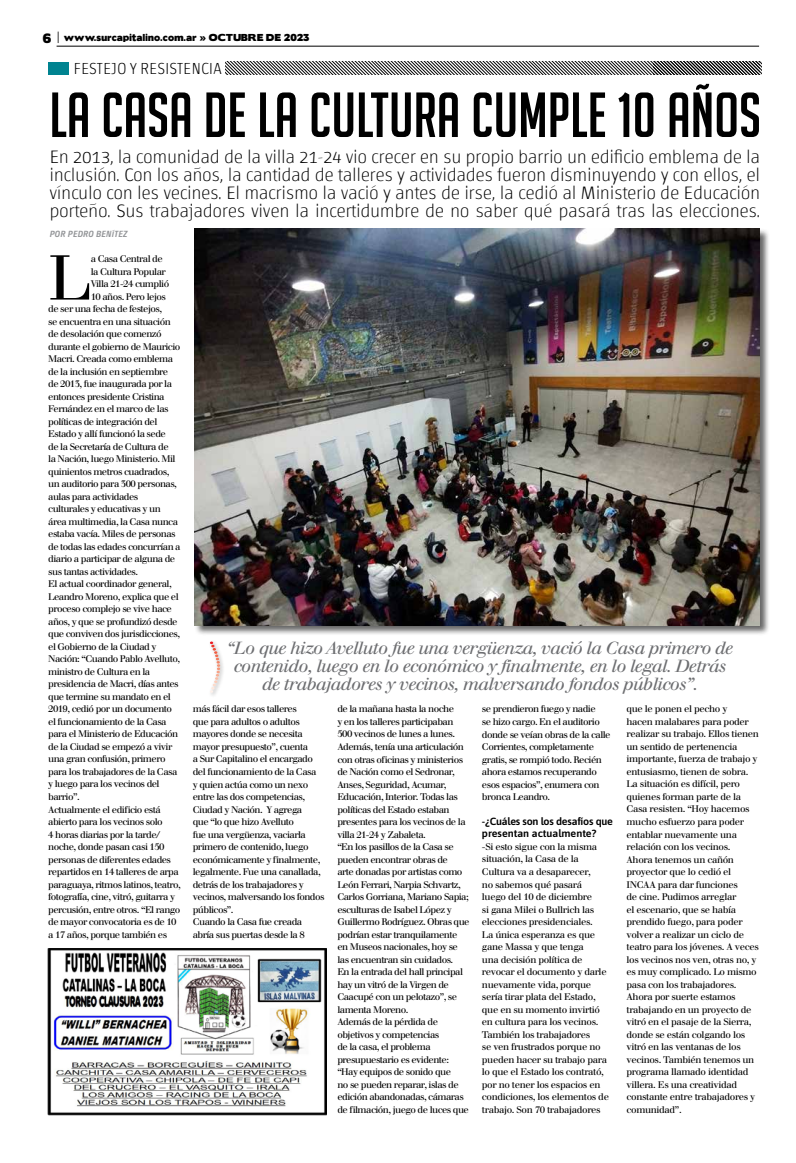
<style>
.page{position:relative;width:796px;height:1163px;background:#fff}
.page>*{position:absolute;margin:0;border:0;box-sizing:border-box;transform-origin:0 0}
.t1{font:62px "Big Noodle Titling";color:#000}
.t2{font:61.9px "Justus";color:#000}
.t3{font:100 18px/18px "Chaco";letter-spacing:-.02em;color:#000;text-align:justify;scale:1.07 1}
.t4{font:italic 17.2px/18.2px "Justus";letter-spacing:-.04em;color:#6d6e71;text-align:center}
.t5{font:100 16px "Chaco";color:#000}
.t6{font:600 10.4px/12.5px "Asap";letter-spacing:-.02em;color:#000}
.t7{font:9.4px/12.5px "Justus";letter-spacing:-.06em;color:#000}
.t8{font:9.4px/12.5px "Justus";letter-spacing:-.04em;color:#000}
.t9{font:9px "Boris Black Bloxx";letter-spacing:.025em;color:#000}
.t10{font:italic 500 9px "Chaco";letter-spacing:.02em;color:#939598}
.s1{font-size:12px}
.s2{font-family:"Serif";font-weight:900;font-size:12px}
</style>
<div class="page">
<hr style="left:57px;top:46px;width:701px;height:1px;background:#000">
<svg style="left:225px;top:62px;width:535px;height:12px"></svg>
<div style="left:48px;top:62px;width:21px;height:12px;background:#008390"></div>
<div style="left:194px;top:228px;width:575px;height:407px;background:#000;opacity:.6"></div>
<img style="left:194px;top:229px;width:564px;height:396px">
<div style="left:208px;top:639px;width:17px;height:59px;background:#000;opacity:.3"></div>
<svg style="left:210px;top:641px;width:10px;height:51px"></svg>
<img style="left:48px;top:948px;width:278px;height:167px">
<p class="t9" style="left:43px;top:31px;width:268px"><span class="s1">6</span> <span class="s2">|</span> www.surcapitalino.com.ar » OCTUBRE DE 2023</p>
<h3 class="t5" style="left:74px;top:62px;width:149px">FESTEJO Y RESISTENCIA</h3>
<h1 class="t1" style="left:49px;top:81px;width:712px">LA CASA DE LA CULTURA CUMPLE 10 AÑOS</h1>
<p class="t3" style="left:49px;top:148px;width:665px">En 2013, la comunidad de la villa 21-24 vio crecer en su propio barrio un edificio emblema de la inclusión. Con los años, la cantidad de talleres y actividades fueron disminuyendo y con ellos, el vínculo con les vecines. El macrismo la vació y antes de irse, la cedió al Ministerio de Educación porteño. Sus trabajadores viven la incertidumbre de no saber qué pasará tras las elecciones.</p>
<p class="t10" style="left:50px;top:230px;width:79px">POR PEDRO BENÍTEZ</p>
<h2 class="t2" style="left:48px;top:240px;width:44px">L</h2>
<p class="t7" style="left:91px;top:252px;width:73px">a Casa Central de</p>
<p class="t7" style="left:91px;top:265px;width:76px">la Cultura Popular</p>
<p class="t7" style="left:91px;top:277px;width:80px">Villa 21-24 cumplió</p>
<p class="t7" style="left:91px;top:290px;width:77px">10 años. Pero lejos</p>
<p class="t7" style="left:48px;top:302px;width:115px">de ser una fecha de festejos,</p>
<p class="t7" style="left:48px;top:315px;width:124px">se encuentra en una situación</p>
<p class="t7" style="left:48px;top:327px;width:115px">de desolación que comenzó</p>
<p class="t7" style="left:48px;top:340px;width:134px">durante el gobierno de Mauricio</p>
<p class="t7" style="left:48px;top:352px;width:126px">Macri. Creada como emblema</p>
<p class="t7" style="left:48px;top:365px;width:121px">de la inclusión en septiembre</p>
<p class="t7" style="left:48px;top:377px;width:125px">de 2013, fue inaugurada por la</p>
<p class="t7" style="left:48px;top:390px;width:118px">entonces presidente Cristina</p>
<p class="t7" style="left:48px;top:402px;width:122px">Fernández en el marco de las</p>
<p class="t7" style="left:48px;top:415px;width:111px">políticas de integración del</p>
<p class="t7" style="left:48px;top:427px;width:119px">Estado y allí funcionó la sede</p>
<p class="t7" style="left:48px;top:440px;width:122px">de la Secretaría de Cultura de</p>
<p class="t7" style="left:48px;top:452px;width:129px">la Nación, luego Ministerio. Mil</p>
<p class="t7" style="left:48px;top:465px;width:122px">quinientos metros cuadrados,</p>
<p class="t7" style="left:48px;top:477px;width:130px">un auditorio para 300 personas,</p>
<p class="t7" style="left:48px;top:490px;width:92px">aulas para actividades</p>
<p class="t7" style="left:48px;top:502px;width:114px">culturales y educativas y un</p>
<p class="t7" style="left:48px;top:515px;width:131px">área multimedia, la Casa nunca</p>
<p class="t7" style="left:48px;top:527px;width:129px">estaba vacía. Miles de personas</p>
<p class="t7" style="left:48px;top:540px;width:134px">de todas las edades concurrían a</p>
<p class="t7" style="left:48px;top:552px;width:128px">diario a participar de alguna de</p>
<p class="t7" style="left:48px;top:565px;width:91px">sus tantas actividades.</p>
<p class="t7" style="left:48px;top:577px;width:125px">El actual coordinador general,</p>
<p class="t7" style="left:48px;top:590px;width:132px">Leandro Moreno, explica que el</p>
<p class="t7" style="left:48px;top:602px;width:125px">proceso complejo se vive hace</p>
<p class="t7" style="left:48px;top:615px;width:131px">años, y que se profundizó desde</p>
<p class="t7" style="left:48px;top:627px;width:133px">que conviven dos jurisdicciones,</p>
<p class="t7" style="left:48px;top:640px;width:110px">el Gobierno de la Ciudad y</p>
<p class="t7" style="left:48px;top:652px;width:133px">Nación: “Cuando Pablo Avelluto,</p>
<p class="t7" style="left:48px;top:665px;width:103px">ministro de Cultura en la</p>
<p class="t7" style="left:48px;top:677px;width:132px">presidencia de Macri, días antes</p>
<p class="t7" style="left:48px;top:690px;width:124px">que termine su mandato en el</p>
<p class="t7" style="left:48px;top:702px;width:125px">2019, cedió por un documento</p>
<p class="t7" style="left:48px;top:715px;width:120px">el funcionamiento de la Casa</p>
<p class="t7" style="left:48px;top:727px;width:131px">para el Ministerio de Educación</p>
<p class="t7" style="left:48px;top:740px;width:125px">de la Ciudad se empezó a vivir</p>
<p class="t7" style="left:48px;top:752px;width:119px">una gran confusión, primero</p>
<p class="t7" style="left:48px;top:765px;width:131px">para los trabajadores de la Casa</p>
<p class="t7" style="left:48px;top:777px;width:113px">y luego para los vecinos del</p>
<p class="t7" style="left:48px;top:790px;width:33px">barrio”.</p>
<p class="t7" style="left:48px;top:802px;width:114px">Actualmente el edificio está</p>
<p class="t7" style="left:48px;top:815px;width:116px">abierto para los vecinos solo</p>
<p class="t7" style="left:48px;top:827px;width:114px">4 horas diarias por la tarde/</p>
<p class="t7" style="left:48px;top:840px;width:118px">noche, donde pasan casi 150</p>
<p class="t7" style="left:48px;top:852px;width:124px">personas de diferentes edades</p>
<p class="t7" style="left:48px;top:865px;width:132px">repartidos en 14 talleres de arpa</p>
<p class="t7" style="left:48px;top:877px;width:134px">paraguaya, ritmos latinos, teatro,</p>
<p class="t7" style="left:48px;top:890px;width:128px">fotografía, cine, vitró, guitarra y</p>
<p class="t7" style="left:48px;top:902px;width:134px">percusión, entre otros. “El rango</p>
<p class="t7" style="left:48px;top:915px;width:130px">de mayor convocatoria es de 10</p>
<p class="t7" style="left:48px;top:927px;width:120px">a 17 años, porque también es</p>
<h3 class="t4" style="left:227px;top:638px;width:507px">“Lo que hizo Avelluto fue una vergüenza, vació la Casa primero de contenido, luego en lo económico y finalmente, en lo legal. Detrás de trabajadores y vecinos, malversando fondos públicos”.</h3>
<p class="t7" style="left:193px;top:702px;width:133px">más fácil dar esos talleres<br>que para adultos o adultos mayores donde se necesita mayor presupuesto”, cuenta<br>a Sur Capitalino el encargado del funcionamiento de la Casa<br>y quien actúa como un nexo entre las dos competencias,<br>Ciudad y Nación. Y agrega<br>que “lo que hizo Avelluto<br>fue una vergüenza, vaciarla primero de contenido, luego económicamente y finalmente, legalmente. Fue una canallada, detrás de los trabajadores y vecinos, malversando los fondos públicos”.<br>Cuando la Casa fue creada abría sus puertas desde la 8</p>
<p class="t7" style="left:337px;top:702px;width:134px">de la mañana hasta la noche<br>y en los talleres participaban<br>500 vecinos de lunes a lunes.<br>Además, tenía una articulación con otras oficinas y ministerios de Nación como el Sedronar,<br>Anses, Seguridad, Acumar,<br>Educación, Interior. Todas las políticas del Estado estaban presentes para los vecinos de la villa 21-24 y Zabaleta.<br>“En los pasillos de la Casa se pueden encontrar obras de<br>arte donadas por artistas como<br>León Ferrari, Narpia Schvartz,<br>Carlos Gorriana, Mariano Sapia; esculturas de Isabel López y<br>Guillermo Rodríguez. Obras que podrían estar tranquilamente en Museos nacionales, hoy se las encuentran sin cuidados.<br>En la entrada del hall principal hay un vitró de la Virgen de<br>Caacupé con un pelotazo”, se lamenta Moreno.<br>Además de la pérdida de objetivos y competencias<br>de la casa, el problema presupuestario es evidente: “Hay equipos de sonido que<br>no se pueden reparar, islas de edición abandonadas, cámaras de filmación, juego de luces que</p>
<p class="t7" style="left:481px;top:703px;width:130px">se prendieron fuego y nadie<br>se hizo cargo. En el auditorio donde se veían obras de la calle<br>Corrientes, completamente gratis, se rompió todo. Recién ahora estamos recuperando esos espacios”, enumera con bronca Leandro.</p>
<p class="t6" style="left:481px;top:814px;width:132px">-¿Cuáles son los desafíos que presentan actualmente?</p>
<p class="t8" style="left:481px;top:840px;width:128px">-Si esto sigue con la misma situación, la Casa de la<br>Cultura va a desaparecer,<br>no sabemos qué pasará<br>luego del 10 de diciembre<br>si gana Milei o Bullrich las elecciones presidenciales.<br>La única esperanza es que gane Massa y que tenga<br>una decisión política de revocar el documento y darle nuevamente vida, porque sería tirar plata del Estado, que en su momento invirtió en cultura para los vecinos.<br>También los trabajadores<br>se ven frustrados porque no pueden hacer su trabajo para lo que el Estado los contrató, por no tener los espacios en condiciones, los elementos de trabajo. Son 70 trabajadores</p>
<p class="t8" style="left:626px;top:702px;width:134px">que le ponen el pecho y<br>hacen malabares para poder realizar su trabajo. Ellos tienen un sentido de pertenencia importante, fuerza de trabajo y entusiasmo, tienen de sobra.<br>La situación es difícil, pero quienes forman parte de la<br>Casa resisten. “Hoy hacemos mucho esfuerzo para poder entablar nuevamente una relación con los vecinos.<br>Ahora tenemos un cañón proyector que lo cedió el<br>INCAA para dar funciones<br>de cine. Pudimos arreglar<br>el escenario, que se había prendido fuego, para poder volver a realizar un ciclo de teatro para los jóvenes. A veces los vecinos nos ven, otras no, y es muy complicado. Lo mismo pasa con los trabajadores.<br>Ahora por suerte estamos trabajando en un proyecto de vitró en el pasaje de la Sierra, donde se están colgando los vitró en las ventanas de los vecinos. También tenemos un programa llamado identidad villera. Es una creatividad constante entre trabajadores y comunidad”.</p>
</div>
